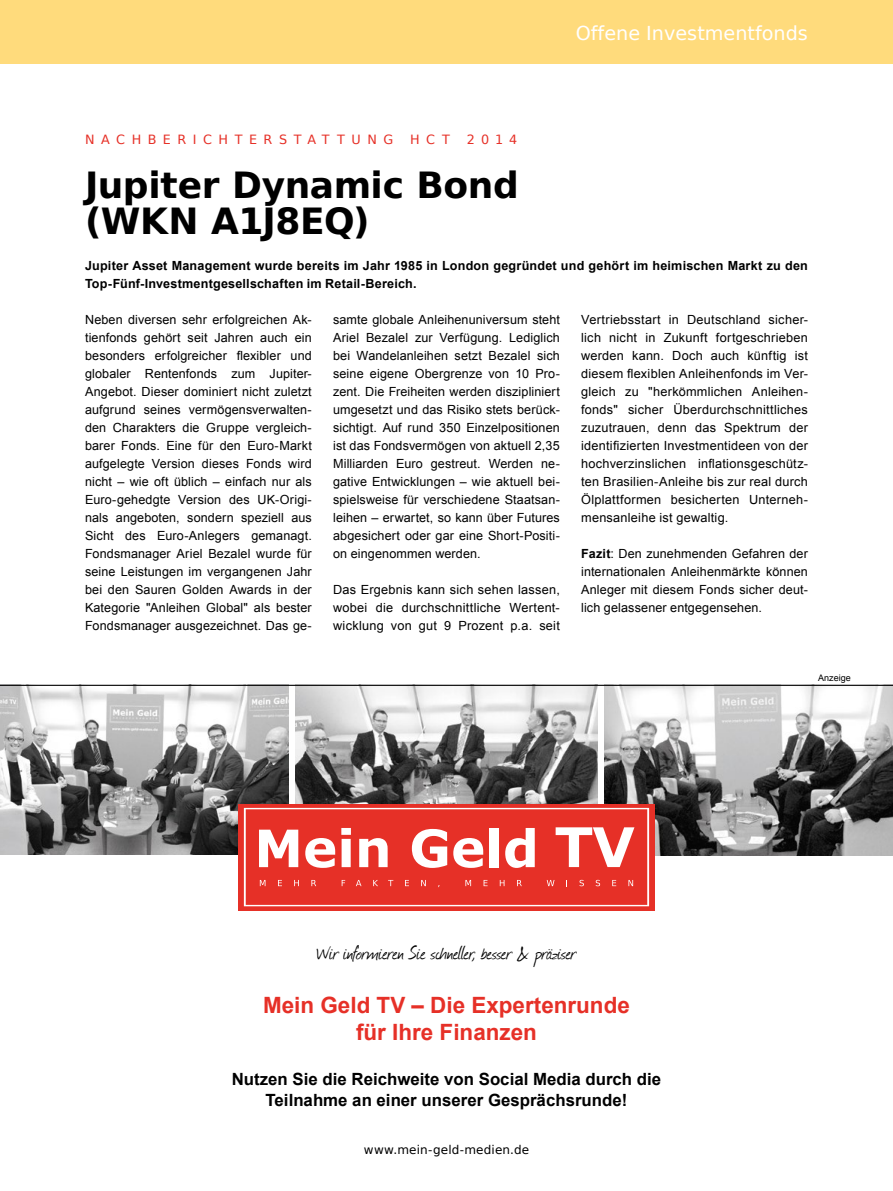
<style>
.page{position:relative;width:893px;height:1191px;background:#fff}
.page>*{position:absolute;margin:0;border:0;box-sizing:border-box;transform-origin:0 0}
.t1{font:700 36px/36px "Bitstream Vera Sans";letter-spacing:-.01em;color:#000}
.t2{font:700 22.5px/27px "Arial";color:#e63027;text-align:center}
.t3{font:22.5px "Journal";letter-spacing:-.005em;color:#000}
.t4{font:19.2px "Bitstream Vera Sans";color:#fff}
.t5{font:700 16.8px/20.5px "Arial";color:#000;text-align:center}
.t6{font:12.75px "Bitstream Vera Sans";letter-spacing:.51em;color:#e63027}
.t7{font:12.6px/18px "Arial";letter-spacing:.01em;color:#000;text-align:justify}
.t8{font:700 12.6px/18px "Arial";letter-spacing:.015em;color:#000}
.t9{font:12px "Bitstream Vera Sans";letter-spacing:.015em;color:#000}
.t10{font:9px "Arial";color:#000}
.s1{font-weight:700}
</style>
<div class="page">
<div style="left:0;top:0;width:893px;height:63px;background:#ffdb7c"></div>
<img style="left:0;top:684px;width:288px;height:171px">
<img style="left:296px;top:684px;width:301px;height:120px">
<img style="left:605px;top:684px;width:288px;height:172px">
<svg style="left:238px;top:804px;width:417px;height:106px;background:#e6382f"></svg>
<svg style="left:244px;top:808px;width:405px;height:98px"></svg>
<hr style="left:0;top:685px;width:893px;height:1px;background:#000">
<h3 class="t4" style="left:576px;top:22px;width:234px">Offene Investmentfonds</h3>
<p class="t6" style="left:85px;top:132px;width:310px">NACHBERICHTERSTATTUNG</p>
<p class="t6" style="left:410px;top:132px;width:41px">HCT</p>
<p class="t6" style="left:467px;top:132px;width:52px">2014</p>
<h1 class="t1" style="left:85px;top:168px;width:435px">Jupiter Dynamic Bond (WKN A1J8EQ)</h1>
<p class="t8" style="left:85px;top:257px;width:724px">Jupiter Asset Management wurde bereits im Jahr 1985 in London gegründet und gehört im heimischen Markt zu den<br>Top-Fünf-Investmentgesellschaften im Retail-Bereich.</p>
<p class="t7" style="left:85px;top:311px;width:228px">Neben diversen sehr erfolgreichen Ak&shy;tienfonds gehört seit Jahren auch ein besonders erfolgreicher flexibler und globaler Rentenfonds zum Jupiter-Angebot. Dieser dominiert nicht zuletzt aufgrund seines vermögensverwalten&shy;den Charakters die Gruppe vergleich&shy;barer Fonds. Eine für den Euro-Markt aufgelegte Version dieses Fonds wird nicht – wie oft üblich – einfach nur als Euro-gehedgte Version des UK-Origi&shy;nals angeboten, sondern speziell aus Sicht des Euro-Anlegers gemanagt.<br>Fondsmanager Ariel Bezalel wurde für seine Leistungen im vergangenen Jahr bei den Sauren Golden Awards in der Kategorie "Anleihen Global" als bester Fondsmanager ausgezeichnet. Das ge-</p>
<p class="t7" style="left:333px;top:311px;width:228px">samte globale Anleihenuniversum steht Ariel Bezalel zur Verfügung. Lediglich bei Wandelanleihen setzt Bezalel sich seine eigene Obergrenze von 10 Pro&shy;zent. Die Freiheiten werden diszipliniert umgesetzt und das Risiko stets berück&shy;sichtigt. Auf rund 350 Einzelpositionen ist das Fondsvermögen von aktuell 2,35<br>Milliarden Euro gestreut. Werden ne&shy;gative Entwicklungen – wie aktuell bei&shy;spielsweise für verschiedene Staatsan&shy;leihen – erwartet, so kann über Futures abgesichert oder gar eine Short-Positi&shy;on eingenommen werden.</p>
<p class="t7" style="left:333px;top:581px;width:228px">Das Ergebnis kann sich sehen lassen, wobei die durchschnittliche Wertent&shy;wicklung von gut 9 Prozent p.a. seit</p>
<p class="t7" style="left:581px;top:311px;width:228px">Vertriebsstart in Deutschland sicher&shy;lich nicht in Zukunft fortgeschrieben werden kann. Doch auch künftig ist diesem flexiblen Anleihenfonds im Ver&shy;gleich zu "herkömmlichen Anleihen&shy;fonds" sicher Überdurchschnittliches zuzutrauen, denn das Spektrum der identifizierten Investmentideen von der hochverzinslichen inflationsgeschütz&shy;ten Brasilien-Anleihe bis zur real durch Ölplattformen besicherten Unterneh&shy;mensanleihe ist gewaltig.</p>
<p class="t7" style="left:581px;top:545px;width:228px"><span class="s1">Fazit</span>: Den zunehmenden Gefahren der internationalen Anleihenmärkte können Anleger mit diesem Fonds sicher deut&shy;lich gelassener entgegensehen.</p>
<p class="t10" style="left:818px;top:671px;width:34px">Anzeige</p>
<h2 class="t3" style="left:317px;top:938px;width:261px">Wir informieren Sie schneller, besser &amp; präziser</h2>
<h2 class="t2" style="left:263px;top:992px;width:368px">Mein Geld TV – Die Expertenrunde für Ihre Finanzen</h2>
<h3 class="t5" style="left:232px;top:1069px;width:431px">Nutzen Sie die Reichweite von Social Media durch die<br>Teilnahme an einer unserer Gesprächsrunde!</h3>
<p class="t9" style="left:364px;top:1143px;width:167px">www.mein-geld-medien.de</p>
</div>
